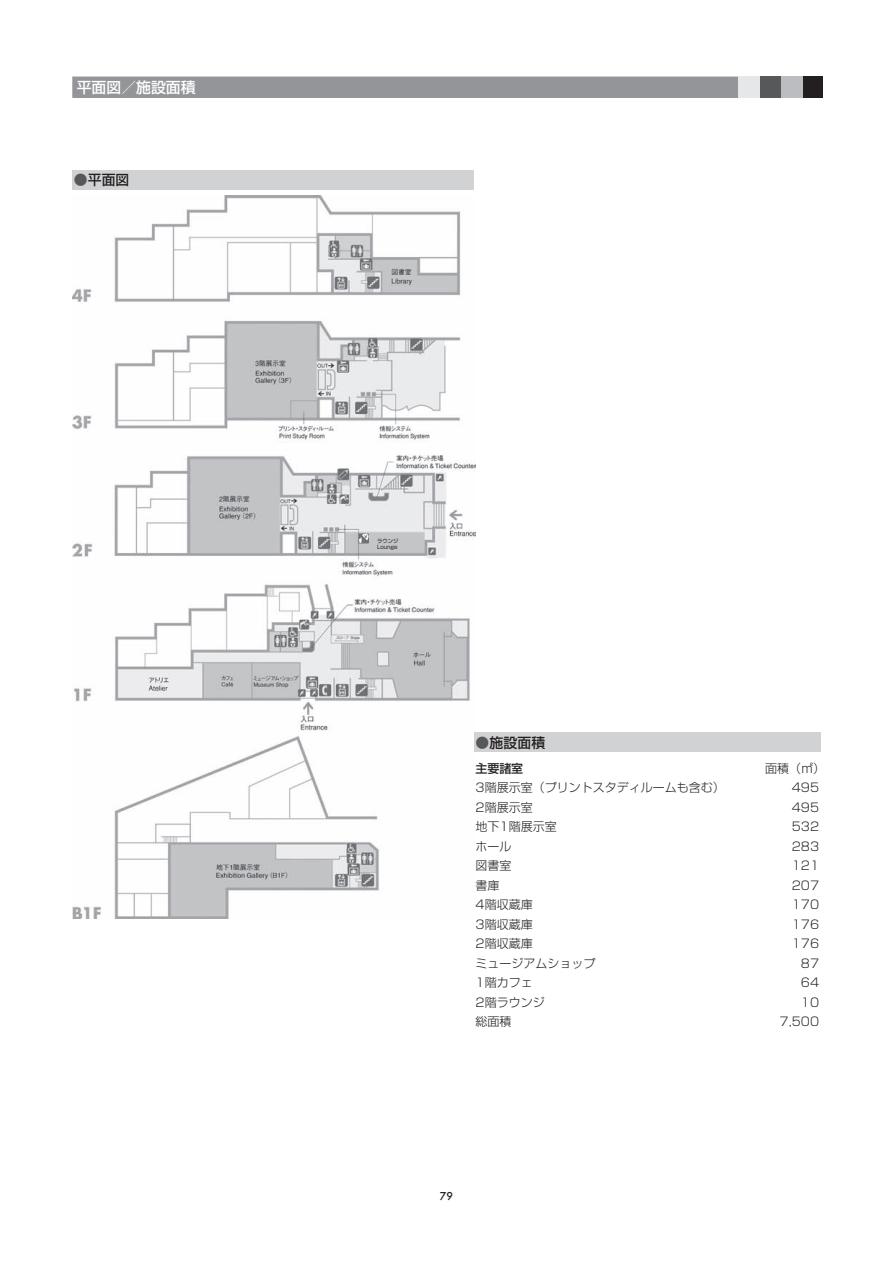
<style>
.page{position:relative;width:893px;height:1263px;background:#fff}
.page>*{position:absolute;margin:0;border:0;box-sizing:border-box;transform-origin:0 0}
.t1{font:500 14.85px "Shin Go Pro";color:#fff}
.t2{font:500 13.8px "Shin Go Pro";letter-spacing:.01em;color:#231f20}
.t3{font:300 12px/19.5px "Shin Go Pro";color:#231f20}
.t4{font:500 12px "Shin Go Pro";color:#231f20}
.t5{font:500 10.65px "Futura";color:#231f20}
.t6{font:5.4px/6.3px "Shin Go Pro Regular 90 pv RKSJ H";color:#231f20}
.s1{color:#57585a}
</style>
<div class="page">
<div style="left:72px;top:170px;width:402px;height:19px;background:#d1d2d4"></div>
<div style="left:73px;top:77px;width:749px;height:20px;background:#939598"></div>
<div style="left:72px;top:77px;width:750px;height:21px;border:1px solid #939598"></div>
<div style="left:801px;top:77px;width:22px;height:21px;background:#231f20"></div>
<div style="left:781px;top:77px;width:21px;height:21px;background:#bcbdc0"></div>
<div style="left:760px;top:77px;width:21px;height:21px;background:#57585a"></div>
<div style="left:739px;top:77px;width:21px;height:21px;background:#e6e7e9"></div>
<img style="left:72px;top:196px;width:403px;height:723px">
<div style="left:358px;top:534px;width:11px;height:9px;border:1px solid #707174"></div>
<svg style="left:359px;top:534px;width:9px;height:9px"></svg>
<div style="left:474px;top:732px;width:347px;height:20px;background:#d1d2d4"></div>
<p class="t1" style="left:77px;top:75px;width:121px">平面図／施設面積</p>
<p class="t2" style="left:74px;top:168px;width:57px"><span class="s1">●</span>平面図</p>
<p class="t6" style="left:377px;top:537px;width:23px">ラウンジ<br>Lounge</p>
<p class="t2" style="left:476px;top:731px;width:85px"><span class="s1">●</span>施設面積　</p>
<p class="t4" style="left:476px;top:758px;width:49px">主要諸室</p>
<p class="t3" style="left:476px;top:776px;width:251px">3階展示室（プリントスタディルームも含む）<br>2階展示室<br>地下1階展示室<br>ホール<br>図書室<br>書庫<br>4階収蔵庫<br>3階収蔵庫<br>2階収蔵庫<br>ミュージアムショップ<br>1階カフェ<br>2階ラウンジ<br>総面積</p>
<p class="t3" style="left:765px;top:757px;width:61px">面積（㎡）</p>
<p class="t3" style="left:792px;top:776px;width:29px">495</p>
<p class="t3" style="left:792px;top:796px;width:29px">495</p>
<p class="t3" style="left:792px;top:815px;width:29px">532</p>
<p class="t3" style="left:792px;top:835px;width:29px">283</p>
<p class="t3" style="left:792px;top:854px;width:29px">121</p>
<p class="t3" style="left:792px;top:874px;width:29px">207</p>
<p class="t3" style="left:792px;top:893px;width:29px">170</p>
<p class="t3" style="left:792px;top:913px;width:29px">176</p>
<p class="t3" style="left:792px;top:932px;width:29px">176</p>
<p class="t3" style="left:801px;top:952px;width:20px">87</p>
<p class="t3" style="left:801px;top:971px;width:20px">64</p>
<p class="t3" style="left:801px;top:991px;width:20px">10</p>
<p class="t3" style="left:780px;top:1010px;width:41px">7,500</p>
<p class="t5" style="left:440px;top:1189px;width:15px">79</p>
</div>
